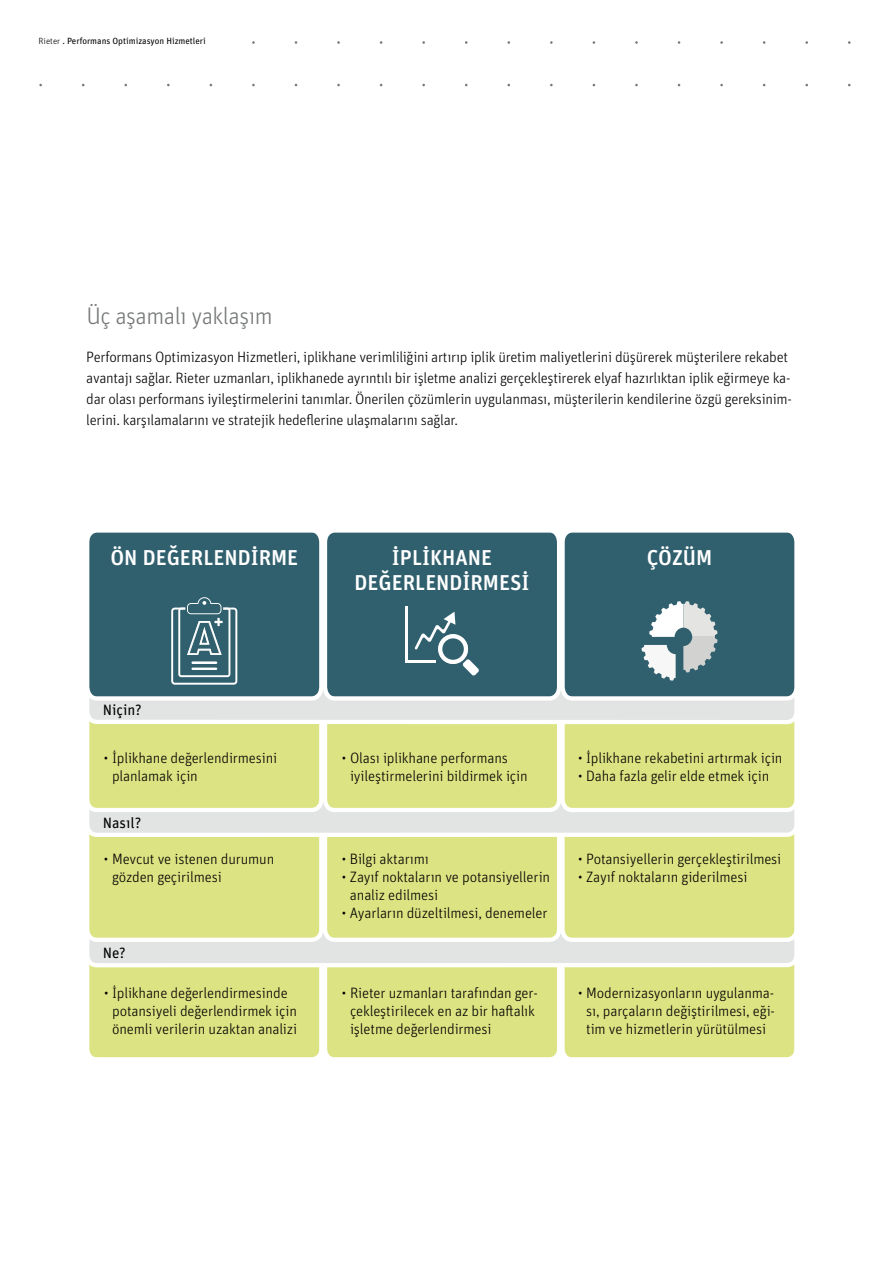
<style>
.page{position:relative;width:881px;height:1263px;background:#fff}
.page>*{position:absolute;margin:0;border:0;box-sizing:border-box;transform-origin:0 0}
.t1{font:300 24px "Unit Pro";letter-spacing:-.02em;color:#767878}
.t2{font:500 21.45px/25.8px "Unit Pro";color:#fff;text-align:center}
.t3{font:300 15px/18px "Unit Pro";letter-spacing:-.01em;color:#000}
.t4{font:15px "Unit Pro";color:#000}
.t5{font:9px "Unit Pro";color:#000}
.s1{font-weight:300}
</style>
<div class="page">
<svg style="left:89px;top:532px;width:706px;height:526px;background:#adbf92"></svg>
<p class="t5" style="left:38px;top:34px;width:169px"><span class="s1">Rieter</span> . Performans Optimizasyon Hizmetleri</p>
<h1 class="t1" style="left:86px;top:299px;width:188px">Üç aşamalı yaklaşım</h1>
<p class="t3" style="left:86px;top:345px;width:706px;line-height:21px">Performans Optimizasyon Hizmetleri, iplikhane verimliliğini artırıp iplik üretim maliyetlerini düşürerek müşterilere rekabet avantajı sağlar. Rieter uzmanları, iplikhanede ayrıntılı bir işletme analizi gerçekleştirerek elyaf hazırlıktan iplik eğirmeye ka&shy;dar olası performans iyileştirmelerini tanımlar. Önerilen çözümlerin uygulanması, müşterilerin kendilerine özgü gereksinim&shy;lerini. karşılamalarını ve stratejik hedeflerine ulaşmalarını sağlar.</p>
<h2 class="t2" style="left:110px;top:543px;width:189px">ÖN DEĞERLENDİRME</h2>
<h2 class="t2" style="left:354px;top:543px;width:176px">İPLİKHANE<br>DEĞERLENDİRMESİ</h2>
<h2 class="t2" style="left:646px;top:543px;width:67px">ÇÖZÜM</h2>
<p class="t4" style="left:103px;top:699px;width:41px">Niçin?</p>
<p class="t3" style="left:112px;top:748px;width:166px;text-indent:-8px">• İplikhane değerlendirmesini planlamak için</p>
<p class="t3" style="left:350px;top:748px;width:179px;text-indent:-8px">• Olası iplikhane performans iyileştirmelerini bildirmek için</p>
<p class="t3" style="left:577px;top:748px;width:206px">• İplikhane rekabetini artırmak için</p>
<p class="t3" style="left:577px;top:766px;width:193px">• Daha fazla gelir elde etmek için</p>
<p class="t4" style="left:103px;top:812px;width:40px">Nasıl?</p>
<p class="t3" style="left:112px;top:849px;width:164px;text-indent:-8px">• Mevcut ve istenen durumun gözden geçirilmesi</p>
<p class="t3" style="left:342px;top:849px;width:88px">• Bilgi aktarımı</p>
<p class="t3" style="left:350px;top:867px;width:202px;text-indent:-8px">• Zayıf noktaların ve potansiyellerin analiz edilmesi</p>
<p class="t3" style="left:342px;top:903px;width:207px">• Ayarların düzeltilmesi, denemeler</p>
<p class="t4" style="left:103px;top:942px;width:24px">Ne?</p>
<p class="t3" style="left:578px;top:849px;width:205px">• Potansiyellerin gerçekleştirilmesi</p>
<p class="t3" style="left:578px;top:867px;width:171px">• Zayıf noktaların giderilmesi</p>
<p class="t3" style="left:112px;top:983px;width:186px;text-indent:-8px">• İplikhane değerlendirmesinde potansiyeli değerlendirmek için önemli verilerin uzaktan analizi</p>
<p class="t3" style="left:350px;top:983px;width:189px;text-indent:-8px">• Rieter uzmanları tarafından ger&shy;çekleştirilecek en az bir haftalık işletme değerlendirmesi</p>
<p class="t3" style="left:578px;top:983px;width:198px;text-align:center">• Modernizasyonların uygulanma&shy;sı, parçaların değiştirilmesi, eği&shy;tim ve hizmetlerin yürütülmesi</p>
</div>
